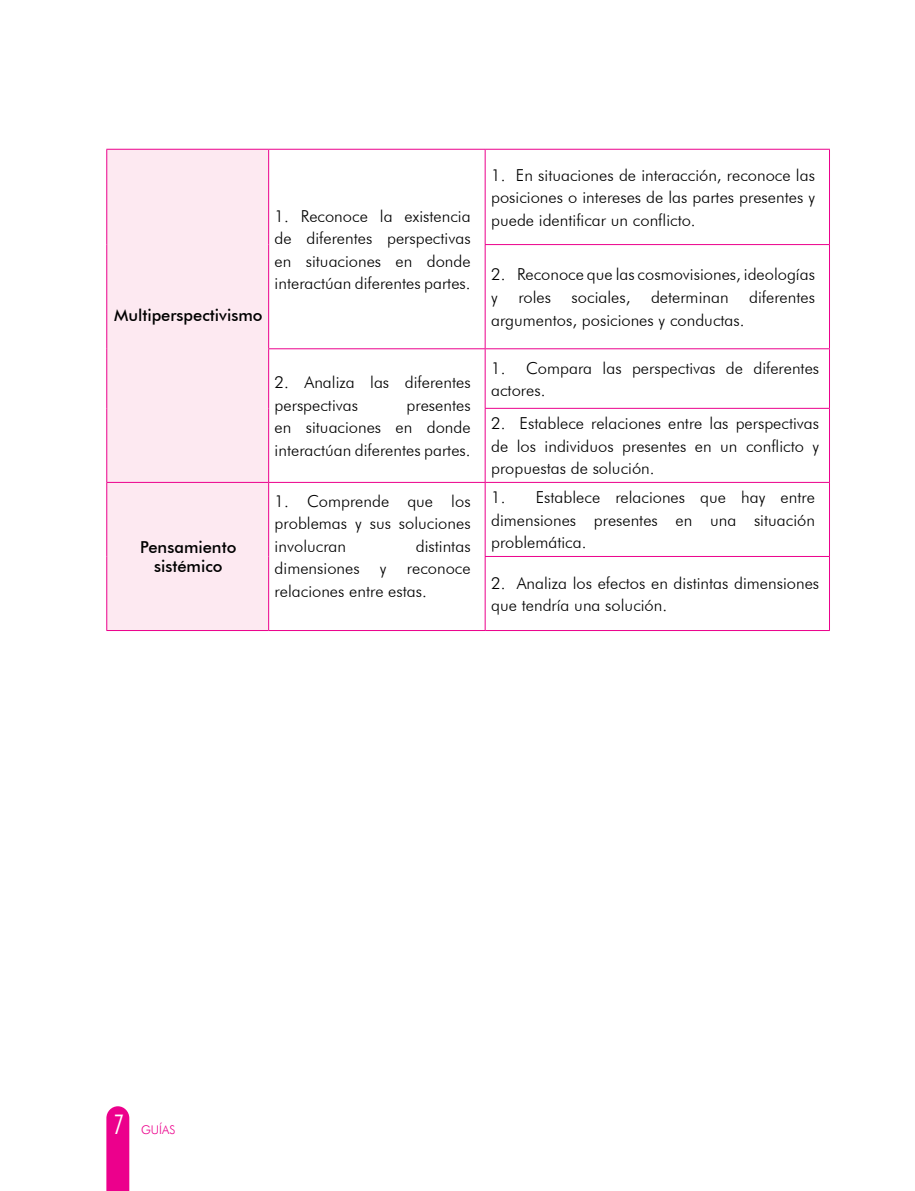
<style>
.page{position:relative;width:915px;height:1191px;background:#fff}
.page>*{position:absolute;margin:0;border:0;box-sizing:border-box;transform-origin:0 0}
.t1{font:300 condensed 27px "Futura BT";color:#fff}
.t2{font:300 16.5px/22.5px "Futura BT";color:#000;text-align:justify}
.t3{font:500 16.5px/19.8px "Futura BT";color:#000;text-align:center}
.t4{font:300 12px "Futura BT";color:#ec008c}
</style>
<div class="page">
<svg style="left:106px;top:1106px;width:23px;height:85px;background:#ec0c91"></svg>
<div style="left:107px;top:150px;width:161px;height:480px;background:#fde9f1"></div>
<svg style="left:269px;top:150px;width:559px;height:480px"></svg>
<hr style="left:106px;top:149px;width:162px;height:1px;background:#ec008c">
<hr style="left:106px;top:150px;width:1px;height:94px;background:#ec008c">
<hr style="left:268px;top:149px;width:217px;height:1px;background:#ec008c">
<hr style="left:268px;top:150px;width:1px;height:94px;background:#ec008c">
<hr style="left:485px;top:149px;width:344px;height:1px;background:#ec008c">
<hr style="left:484px;top:150px;width:1px;height:94px;background:#ec008c">
<hr style="left:828px;top:150px;width:1px;height:94px;background:#ec008c">
<hr style="left:106px;top:244px;width:1px;height:105px;background:#ec008c">
<hr style="left:268px;top:244px;width:1px;height:104px;background:#ec008c">
<hr style="left:484px;top:244px;width:345px;height:1px;background:#ec008c">
<hr style="left:484px;top:245px;width:1px;height:103px;background:#ec008c">
<hr style="left:828px;top:245px;width:1px;height:103px;background:#ec008c">
<hr style="left:106px;top:349px;width:1px;height:59px;background:#ec008c">
<hr style="left:268px;top:348px;width:217px;height:1px;background:#ec008c">
<hr style="left:268px;top:349px;width:1px;height:59px;background:#ec008c">
<hr style="left:485px;top:348px;width:344px;height:1px;background:#ec008c">
<hr style="left:484px;top:349px;width:1px;height:59px;background:#ec008c">
<hr style="left:828px;top:349px;width:1px;height:59px;background:#ec008c">
<hr style="left:106px;top:408px;width:1px;height:74px;background:#ec008c">
<hr style="left:268px;top:408px;width:1px;height:74px;background:#ec008c">
<hr style="left:484px;top:408px;width:345px;height:1px;background:#ec008c">
<hr style="left:484px;top:409px;width:1px;height:73px;background:#ec008c">
<hr style="left:828px;top:409px;width:1px;height:73px;background:#ec008c">
<hr style="left:106px;top:482px;width:162px;height:1px;background:#ec008c">
<hr style="left:106px;top:483px;width:1px;height:73px;background:#ec008c">
<hr style="left:268px;top:482px;width:217px;height:1px;background:#ec008c">
<hr style="left:268px;top:483px;width:1px;height:73px;background:#ec008c">
<hr style="left:485px;top:482px;width:344px;height:1px;background:#ec008c">
<hr style="left:484px;top:483px;width:1px;height:73px;background:#ec008c">
<hr style="left:828px;top:483px;width:1px;height:73px;background:#ec008c">
<hr style="left:106px;top:556px;width:1px;height:74px;background:#ec008c">
<hr style="left:268px;top:556px;width:1px;height:74px;background:#ec008c">
<hr style="left:484px;top:556px;width:345px;height:1px;background:#ec008c">
<hr style="left:484px;top:557px;width:1px;height:73px;background:#ec008c">
<hr style="left:828px;top:557px;width:1px;height:73px;background:#ec008c">
<hr style="left:106px;top:630px;width:162px;height:1px;background:#ec008c">
<hr style="left:268px;top:630px;width:217px;height:1px;background:#ec008c">
<hr style="left:485px;top:630px;width:344px;height:1px;background:#ec008c">
<p class="t3" style="left:114px;top:305px;width:150px">Multiperspectivismo</p>
<p class="t2" style="left:274px;top:204px;width:197px">1. Reconoce la existencia de diferentes perspectivas en situaciones en donde interactúan diferentes partes.</p>
<p class="t3" style="left:140px;top:537px;width:98px">Pensamiento sistémico</p>
<p class="t2" style="left:274px;top:371px;width:197px">2. Analiza las diferentes perspectivas</p>
<p class="t2" style="left:274px;top:393px;width:197px;text-indent:132px">presentes en situaciones en donde interactúan diferentes partes.</p>
<p class="t2" style="left:274px;top:489px;width:197px">1. Comprende que los problemas y sus soluciones involucran</p>
<p class="t2" style="left:274px;top:534px;width:197px;text-indent:141px">distintas dimensiones y reconoce relaciones entre estas.</p>
<p class="t2" style="left:491px;top:163px;width:325px">1. En situaciones de interacción, reconoce las posiciones o intereses de las partes presentes y puede identificar un conflicto.</p>
<p class="t2" style="left:491px;top:263px;width:325px">2. Reconoce que las cosmovisiones, ideologías y roles sociales, determinan diferentes argumentos, posiciones y conductas.</p>
<p class="t2" style="left:491px;top:356px;width:329px">1. Compara las perspectivas de diferentes actores.</p>
<p class="t2" style="left:491px;top:412px;width:329px">2. Establece relaciones entre las perspectivas de los individuos presentes en un conflicto y propuestas de solución.</p>
<p class="t2" style="left:491px;top:486px;width:325px">1. Establece relaciones que hay entre dimensiones presentes en una situación problemática.</p>
<p class="t2" style="left:491px;top:571px;width:329px">2. Analiza los efectos en distintas dimensiones que tendría una solución.</p>
<h1 class="t1" style="left:114px;top:1108px;width:12px">7</h1>
<p class="t4" style="left:141px;top:1122px;width:36px">GUÍAS</p>
</div>
